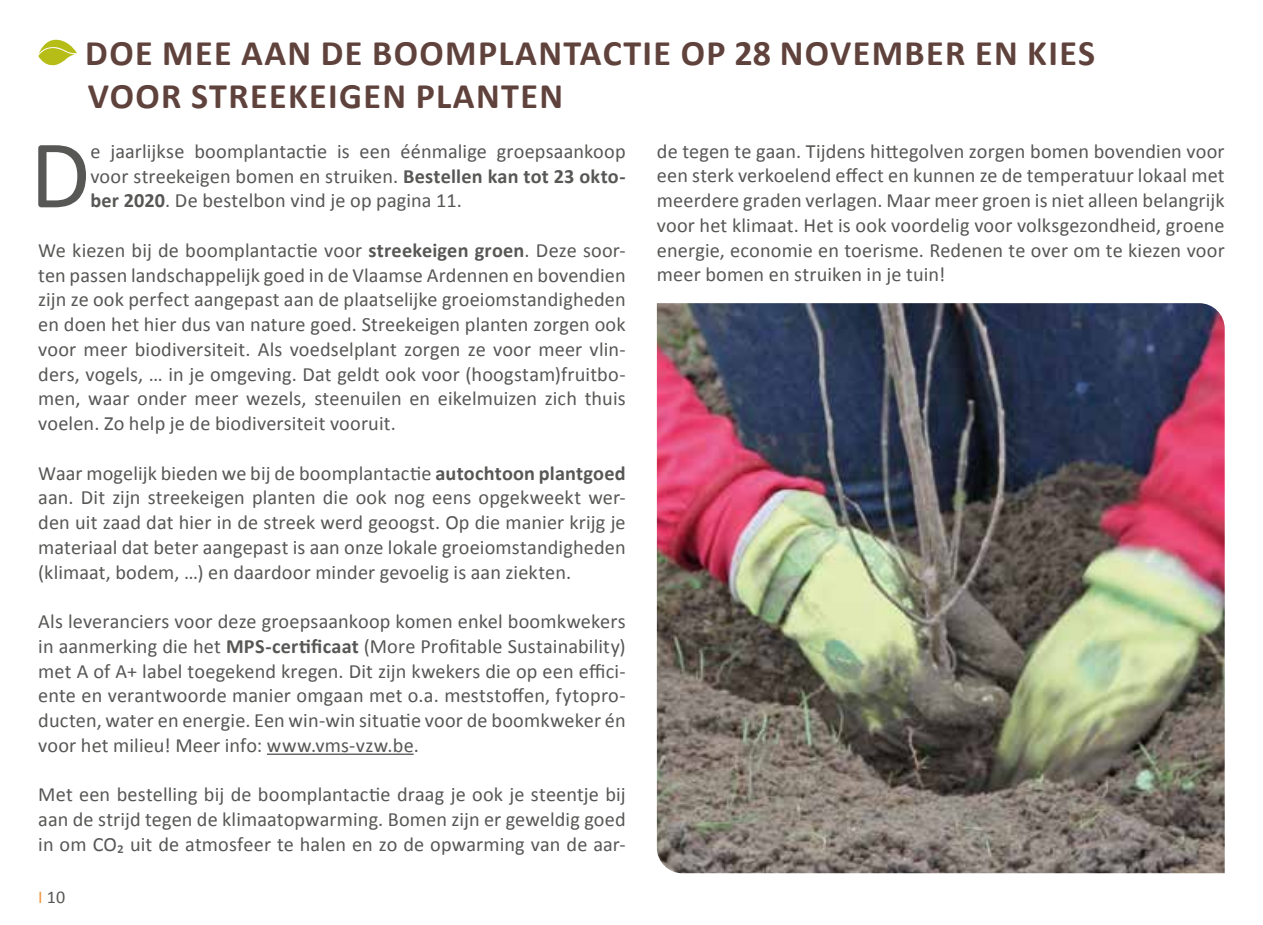
<style>
.page{position:relative;width:1263px;height:925px;background:#fff}
.page>*{position:absolute;margin:0;border:0;box-sizing:border-box;transform-origin:0 0}
.t1{font:98.33px "Calibri";color:#575756}
.t2{font:700 36px/43.2px "Calibri";letter-spacing:.04em;color:#60423c}
.t3{font:20.25px/24.8px "Calibri";letter-spacing:.005em;color:#575756;text-align:justify}
.t4{font:18px "Calibri";color:#575756}
.s1{font-weight:700}
.s2{color:#f09544}
</style>
<div class="page">
<svg style="left:38px;top:39px;width:39px;height:27px"></svg>
<img style="left:657px;top:303px;width:568px;height:570px">
<hr style="left:267px;top:753px;width:147px;height:2px;background:#575756">
<h2 class="t2" style="left:85px;top:30px;width:1011px">DOE MEE AAN DE BOOMPLANTACTIE OP 28 NOVEMBER EN KIES<br>VOOR STREEKEIGEN PLANTEN</h2>
<h1 class="t1" style="left:30px;top:114px;width:62px">D</h1>
<p class="t3" style="left:90px;top:138px;width:537px">e jaarlijkse boomplantactie is een éénmalige groepsaankoop voor streekeigen bomen en struiken. <span class="s1">Bestellen kan tot 23 okto&shy;ber 2020</span>. De bestelbon vind je op pagina 11.</p>
<p class="t3" style="left:38px;top:237px;width:589px">We kiezen bij de boomplantactie voor <span class="s1">streekeigen groen</span>. Deze soor&shy;ten passen landschappelijk goed in de Vlaamse Ardennen en bovendien zijn ze ook perfect aangepast aan de plaatselijke groeiomstandigheden en doen het hier dus van nature goed. Streekeigen planten zorgen ook voor meer biodiversiteit. Als voedselplant zorgen ze voor meer vlin&shy;ders, vogels, … in je omgeving. Dat geldt ook voor (hoogstam)fruitbo&shy;men, waar onder meer wezels, steenuilen en eikelmuizen zich thuis voelen. Zo help je de biodiversiteit vooruit.</p>
<p class="t3" style="left:38px;top:459px;width:589px">Waar mogelijk bieden we bij de boomplantactie <span class="s1">autochtoon plantgoed </span>aan. Dit zijn streekeigen planten die ook nog eens opgekweekt wer&shy;den uit zaad dat hier in de streek werd geoogst. Op die manier krijg je materiaal dat beter aangepast is aan onze lokale groeiomstandigheden (klimaat, bodem, …) en daardoor minder gevoelig is aan ziekten.</p>
<p class="t3" style="left:38px;top:608px;width:589px">Als leveranciers voor deze groepsaankoop komen enkel boomkwekers in aanmerking die het <span class="s1">MPS-certificaat</span> (More Profitable Sustainability) met A of A+ label toegekend kregen. Dit zijn kwekers die op een effici&shy;ënte en verantwoorde manier omgaan met o.a. meststoffen, fytopro&shy;ducten, water en energie. Een win-win situatie voor de boomkweker én voor het milieu! Meer info: www.vms-vzw.be.</p>
<p class="t3" style="left:38px;top:781px;width:589px">Met een bestelling bij de boomplantactie draag je ook je steentje bij aan de strijd tegen de klimaatopwarming. Bomen zijn er geweldig goed in om CO₂ uit de atmosfeer te halen en zo de opwarming van de aar-</p>
<p class="t4" style="left:38px;top:886px;width:28px"><span class="s2">I</span> 10</p>
<p class="t3" style="left:657px;top:138px;width:569px">de tegen te gaan. Tijdens hittegolven zorgen bomen bovendien voor een sterk verkoelend effect en kunnen ze de temperatuur lokaal met meerdere graden verlagen. Maar meer groen is niet alleen belangrijk voor het klimaat. Het is ook voordelig voor volksgezondheid, groene energie, economie en toerisme. Redenen te over om te kiezen voor meer bomen en struiken in je tuin!</p>
</div>
